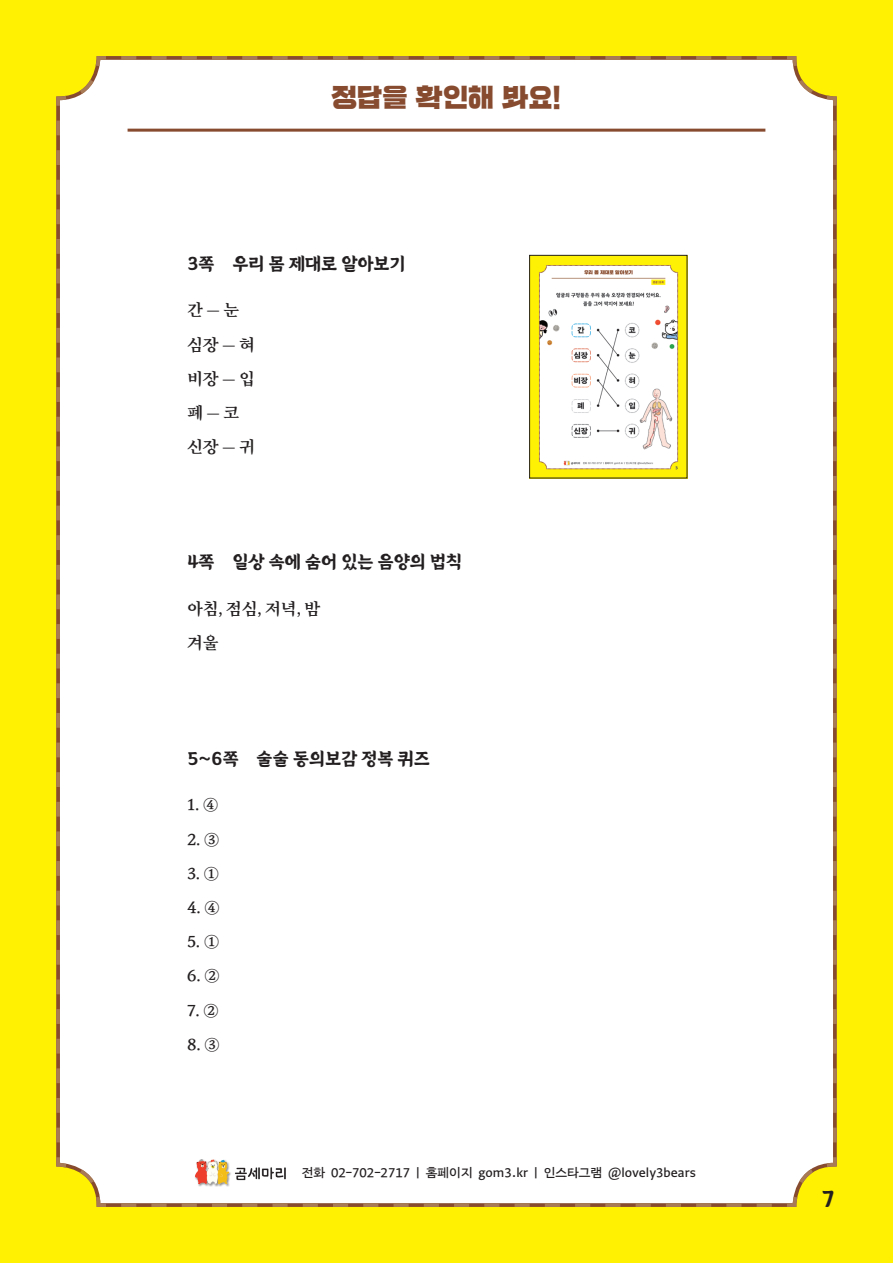
<style>
.page{position:relative;width:893px;height:1263px;background:#fff101}
.page>*{position:absolute;margin:0;border:0;box-sizing:border-box;transform-origin:0 0}
.t1{font:27px "SD Cheong Ryu";color:#874b2f}
.t2{font:700 22.5px "Ansungtangmyun";color:#231f20}
.t3{font:700 18px "Ansungtangmyun";letter-spacing:-.01em;color:#231f20}
.t4{font:600 16.5px/34.2px "Eulyoo 1945";letter-spacing:-.01em;color:#231f20}
.t5{font:500 11.7px "SD Greta Sans 06";color:#231f20}
</style>
<div class="page">
<div style="left:56px;top:56px;width:781px;height:1151px;background:#fff"></div>
<hr style="left:128px;top:129px;width:637px;height:3px;background:#874b2f">
<div style="left:194px;top:1159px;width:37px;height:27px;background:#231f20;opacity:.5"></div>
<img style="left:195px;top:1159px;width:34px;height:26px">
<img style="left:234px;top:1164px;width:54px;height:16px">
<img style="left:531px;top:257px;width:154px;height:219px">
<div style="left:529px;top:255px;width:158px;height:223px;border:1px solid #231f20"></div>
<h1 class="t1" style="left:332px;top:82px;width:231px">정답을 확인해 봐요!</h1>
<p class="t3" style="left:187px;top:254px;width:220px">3쪽 우리 몸 제대로 알아보기</p>
<p class="t4" style="left:187px;top:293px;width:69px">간 — 눈 심장 — 혀 비장 — 입 폐 — 코 신장 — 귀</p>
<p class="t3" style="left:187px;top:552px;width:277px">4쪽 일상 속에 숨어 있는 음양의 법칙</p>
<p class="t4" style="left:187px;top:592px;width:135px">아침, 점심, 저녁, 밤 겨울</p>
<p class="t3" style="left:187px;top:749px;width:244px">5~6쪽 술술 동의보감 정복 퀴즈</p>
<p class="t4" style="left:187px;top:788px;width:33px">1. ④</p>
<p class="t4" style="left:187px;top:822px;width:34px">2. ③</p>
<p class="t4" style="left:187px;top:857px;width:34px">3. ①</p>
<p class="t4" style="left:187px;top:891px;width:34px">4. ④</p>
<p class="t4" style="left:187px;top:925px;width:34px">5. ①</p>
<p class="t4" style="left:187px;top:959px;width:34px">6. ②</p>
<p class="t4" style="left:187px;top:993px;width:34px">7. ②</p>
<p class="t4" style="left:187px;top:1028px;width:34px">8. ③</p>
<p class="t5" style="left:302px;top:1162px;width:395px">전화 02-702-2717 | 홈페이지 gom3.kr | 인스타그램 @lovely3bears</p>
<h2 class="t2" style="left:821px;top:1188px;width:16px">7</h2>
</div>
